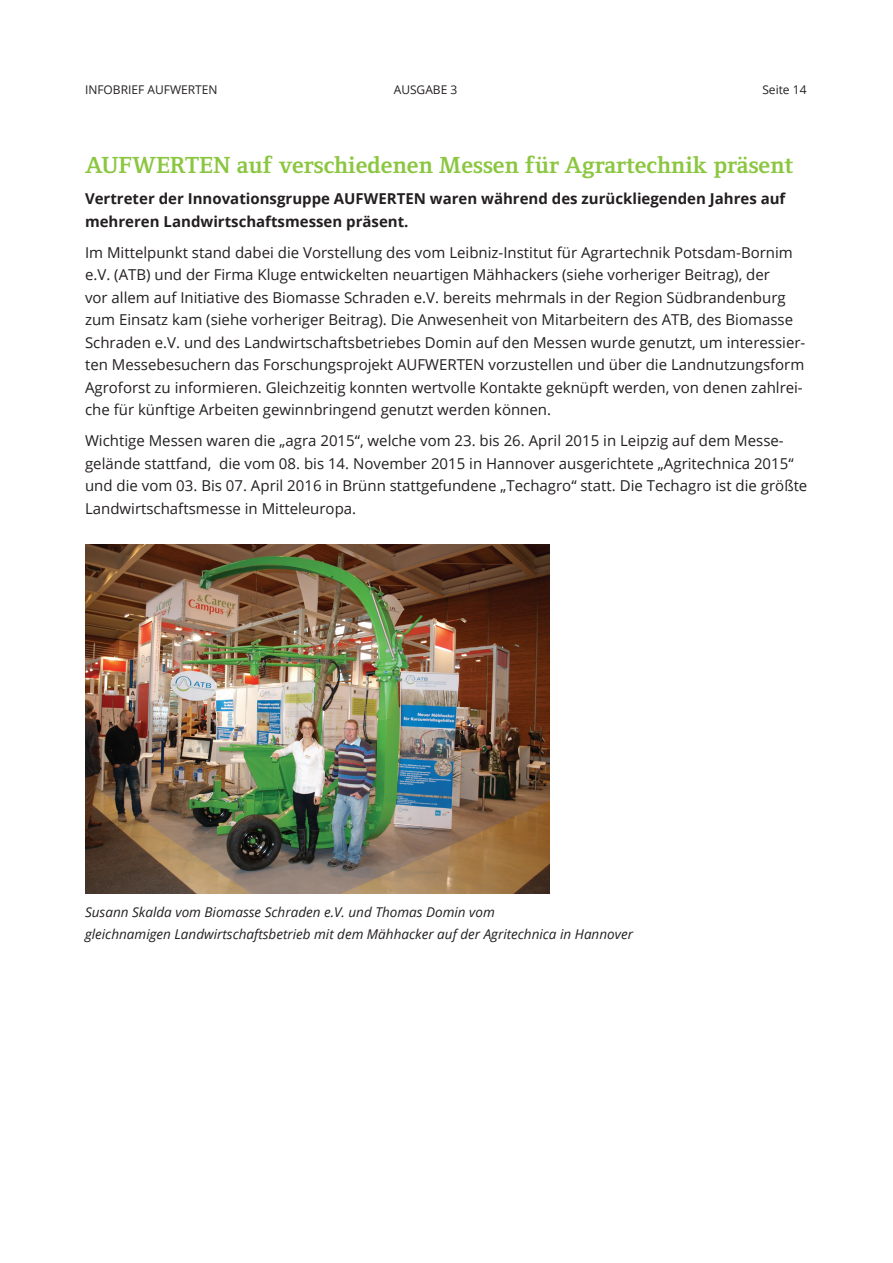
<style>
.page{position:relative;width:893px;height:1263px;background:#fff}
.page>*{position:absolute;margin:0;border:0;box-sizing:border-box;transform-origin:0 0}
.t1{font:700 24px "Foundry Form Serif";color:#8bc640}
.t2{font:15px/22.5px "Open Sans";color:#231f20}
.t3{font:700 15px/22.5px "Open Sans";color:#231f20}
.t4{font:italic 13.5px/22.5px "Open Sans";color:#231f20}
.t5{font:12px "Open Sans";color:#231f20}
</style>
<div class="page">
<img style="left:85px;top:544px;width:465px;height:349px">
<p class="t5" style="left:85px;top:82px;width:134px">INFOBRIEF AUFWERTEN</p>
<p class="t5" style="left:394px;top:82px;width:65px">AUSGABE 3</p>
<p class="t5" style="left:762px;top:82px;width:46px">Seite 14</p>
<h1 class="t1" style="left:85px;top:151px;width:710px">AUFWERTEN auf verschiedenen Messen für Agrartechnik präsent</h1>
<p class="t3" style="left:85px;top:187px;width:702px">Vertreter der Innovationsgruppe AUFWERTEN waren während des zurückliegenden Jahres auf mehreren Landwirtschaftsmessen präsent.</p>
<p class="t2" style="left:85px;top:241px;width:722px">Im Mittelpunkt stand dabei die Vorstellung des vom Leibniz-Institut für Agrartechnik Potsdam-Bornim e.V. (ATB) und der Firma Kluge entwickelten neuartigen Mähhackers (siehe vorheriger Beitrag), der<br>vor allem auf Initiative des Biomasse Schraden e.V. bereits mehrmals in der Region Südbrandenburg zum Einsatz kam (siehe vorheriger Beitrag). Die Anwesenheit von Mitarbeitern des ATB, des Biomasse Schraden e.V. und des Landwirtschaftsbetriebes Domin auf den Messen wurde genutzt, um interessier&shy;ten Messebesuchern das Forschungsprojekt AUFWERTEN vorzustellen und über die Landnutzungsform Agroforst zu informieren. Gleichzeitig konnten wertvolle Kontakte geknüpft werden, von denen zahlrei&shy;che für künftige Arbeiten gewinnbringend genutzt werden können.</p>
<p class="t2" style="left:85px;top:429px;width:724px">Wichtige Messen waren die „agra 2015“, welche vom 23. bis 26. April 2015 in Leipzig auf dem Messe&shy;gelände stattfand, die vom 08. bis 14. November 2015 in Hannover ausgerichtete „Agritechnica 2015“ und die vom 03. Bis 07. April 2016 in Brünn stattgefundene „Techagro“ statt. Die Techagro ist die größte Landwirtschaftsmesse in Mitteleuropa.</p>
<p class="t4" style="left:85px;top:900px;width:549px">Susann Skalda vom Biomasse Schraden e.V. und Thomas Domin vom<br>gleichnamigen Landwirtschaftsbetrieb mit dem Mähhacker auf der Agritechnica in Hannover</p>
</div>
